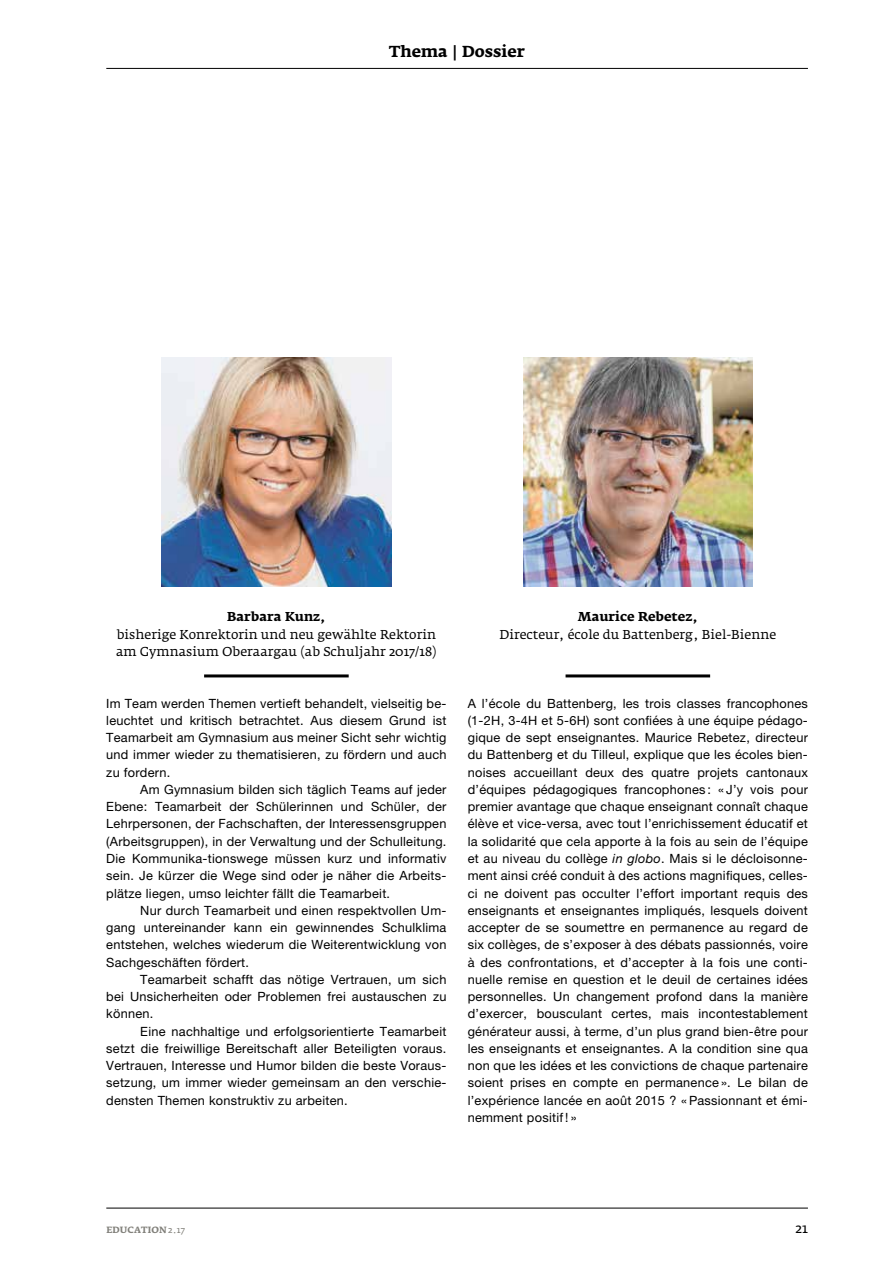
<style>
.page{position:relative;width:893px;height:1263px;background:#fff}
.page>*{position:absolute;margin:0;border:0;box-sizing:border-box;transform-origin:0 0}
.t1{font:700 15.75px "Fedra Serif A Std";color:#000}
.t2{font:13.5px "Fedra Serif A Std";color:#000}
.t3{font:12.75px/17.2px "Helvetica Neue LT Std";letter-spacing:.02em;color:#000;text-align:justify}
.t4{font:12.75px/17.2px "Fedra Serif A Std";color:#000}
.t5{font:700 12.75px "Fedra Serif A Std";color:#000}
.t6{font:700 9px "Fedra Serif A Std";letter-spacing:.015em;color:#81807a}
.s1{font-style:italic}
.s2{font-weight:400}
</style>
<div class="page">
<hr style="left:106px;top:68px;width:702px;height:1px;background:#000">
<hr style="left:106px;top:1208px;width:702px;height:1px;background:#000">
<hr style="left:204px;top:674px;width:145px;height:3px;background:#000">
<img style="left:162px;top:358px;width:229px;height:229px">
<hr style="left:566px;top:674px;width:144px;height:3px;background:#000">
<img style="left:523px;top:358px;width:229px;height:229px">
<p class="t1" style="left:389px;top:42px;width:137px">Thema | Dossier</p>
<p class="t5" style="left:227px;top:610px;width:100px">Barbara Kunz,</p>
<p class="t4" style="left:116px;top:626px;width:322px">bisherige Konrektorin und neu gewählte Rektorin am Gymnasium Oberaargau (ab Schuljahr 2017/18)</p>
<p class="t3" style="left:106px;top:694px;width:342px">Im Team werden Themen vertieft behandelt, vielseitig be&shy;leuchtet und kritisch betrachtet. Aus diesem Grund ist Teamarbeit am Gymnasium aus meiner Sicht sehr wichtig und immer wieder zu thematisieren, zu fördern und auch zu fordern.</p>
<p class="t3" style="left:106px;top:781px;width:342px;text-indent:34px">Am Gymnasium bilden sich täglich Teams auf jeder Ebene: Teamarbeit der Schülerinnen und Schüler, der Lehrpersonen, der Fachschaften, der Interessensgruppen (Arbeitsgruppen), in der Verwaltung und der Schulleitung.<br>Die Kommunika-tionswege müssen kurz und informativ sein. Je kürzer die Wege sind oder je näher die Arbeits&shy;plätze liegen, umso leichter fällt die Teamarbeit.</p>
<p class="t3" style="left:106px;top:901px;width:342px;text-indent:34px">Nur durch Teamarbeit und einen respektvollen Um&shy;gang untereinander kann ein gewinnendes Schulklima entstehen, welches wiederum die Weiterentwicklung von Sachgeschäften fördert.</p>
<p class="t3" style="left:106px;top:970px;width:342px;text-indent:34px">Teamarbeit schafft das nötige Vertrauen, um sich bei Unsicherheiten oder Problemen frei austauschen zu können.</p>
<p class="t3" style="left:106px;top:1022px;width:342px;text-indent:34px">Eine nachhaltige und erfolgsorientierte Teamarbeit setzt die freiwillige Bereitschaft aller Beteiligten voraus.<br>Vertrauen, Interesse und Humor bilden die beste Voraus&shy;setzung, um immer wieder gemeinsam an den verschie&shy;densten Themen konstruktiv zu arbeiten.</p>
<p class="t5" style="left:578px;top:610px;width:121px">Maurice Rebetez,</p>
<p class="t4" style="left:499px;top:626px;width:278px">Directeur, école du Battenberg, Biel-Bienne</p>
<p class="t3" style="left:468px;top:694px;width:342px">A l’école du Battenberg, les trois classes francophones (1-2H, 3-4H et 5-6H) sont confiées à une équipe pédago&shy;gique de sept enseignantes. Maurice Rebetez, directeur du Battenberg et du Tilleul, explique que les écoles bien&shy;noises accueillant deux des quatre projets cantonaux d’équipes pédagogiques francophones : « J’y vois pour premier avantage que chaque enseignant connaît chaque élève et vice-versa, avec tout l’enrichissement éducatif et la solidarité que cela apporte à la fois au sein de l’équipe et au niveau du collège <span class="s1">in globo</span>. Mais si le décloisonne&shy;ment ainsi créé conduit à des actions magnifiques, celles&shy;ci ne doivent pas occulter l’effort important requis des enseignants et enseignantes impliqués, lesquels doivent accepter de se soumettre en permanence au regard de six collèges, de s’exposer à des débats passionnés, voire à des confrontations, et d’accepter à la fois une conti&shy;nuelle remise en question et le deuil de certaines idées personnelles. Un changement profond dans la manière d’exercer, bousculant certes, mais incontestablement générateur aussi, à terme, d’un plus grand bien-être pour les enseignants et enseignantes. A la condition sine qua non que les idées et les convictions de chaque partenaire soient prises en compte en permanence ». Le bilan de l’expérience lancée en août 2015 ? « Passionnant et émi&shy;nemment positif ! »</p>
<p class="t6" style="left:106px;top:1225px;width:80px">EDUCATION <span class="s2">2.17</span></p>
<p class="t2" style="left:795px;top:1221px;width:14px">21</p>
</div>
